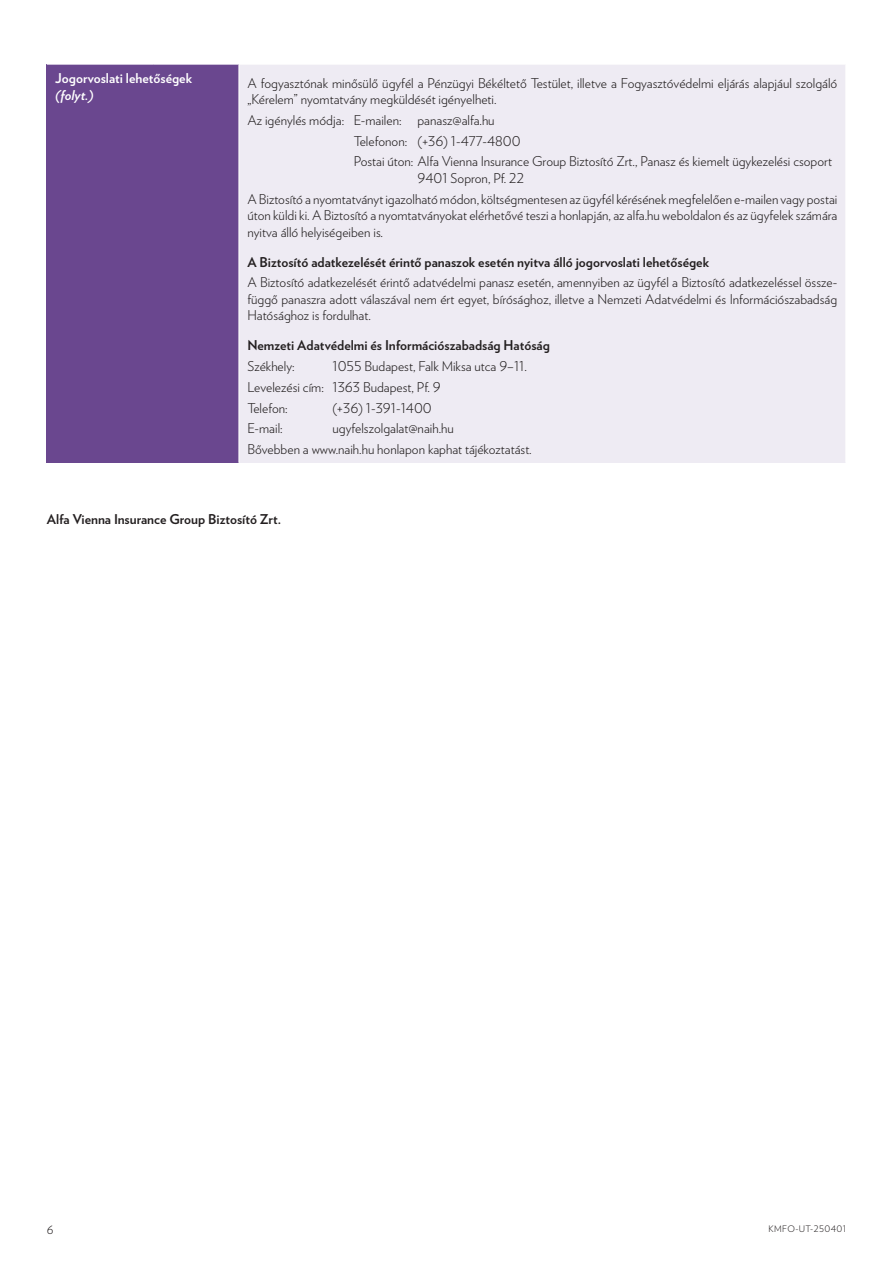
<style>
.page{position:relative;width:893px;height:1263px;background:#fff}
.page>*{position:absolute;margin:0;border:0;box-sizing:border-box;transform-origin:0 0}
.t1{font:300 13.5px/20.7px "Verlag";color:#231f20}
.t2{font:700 13.5px "Verlag";color:#231f20}
.t3{font:700 13.5px "Verlag";color:#fff}
.t4{font:italic 700 13.5px "Verlag";color:#fff}
.t5{font:300 11.25px "Verlag";color:#231f20}
.t6{font:300 9px "Verlag";letter-spacing:.04em;color:#231f20}
</style>
<div class="page">
<div style="left:47px;top:64px;width:192px;height:399px;background:#6a478f"></div>
<div style="left:239px;top:64px;width:607px;height:399px;background:#eeebf3"></div>
<hr style="left:47px;top:64px;width:107px;height:1px;background:#fff">
<hr style="left:154px;top:64px;width:85px;height:1px;background:#fff">
<hr style="left:239px;top:64px;width:607px;height:1px;background:#fff">
<hr style="left:239px;top:65px;width:1px;height:398px;background:#fff">
<hr style="left:845px;top:65px;width:1px;height:398px;background:#fff">
<p class="t3" style="left:55px;top:68px;width:138px">Jogorvoslati lehetőségek</p>
<p class="t4" style="left:55px;top:84px;width:40px">(folyt.)</p>
<p class="t1" style="left:247px;top:74px;width:591px;line-height:16.5px">A fogyasztónak minősülő ügyfél a Pénzügyi Békéltető Testület, illetve a Fogyasztóvédelmi eljárás alapjául szolgáló „Kérelem” nyomtatvány megküldését igényelheti.</p>
<p class="t1" style="left:354px;top:109px;width:480px;text-indent:-106px">Az igénylés módja: E-mailen: panasz@alfa.hu<br>Telefonon: (+36) 1-477-4800<br>Postai úton: Alfa Vienna Insurance Group Biztosító Zrt., Panasz és kiemelt ügykezelési csoport</p>
<p class="t1" style="left:247px;top:167px;width:591px;text-indent:170px">9401 Sopron, Pf. 22<br>A Biztosító a nyomtatványt igazolható módon, költségmentesen az ügyfél kérésének megfelelően e-mailen vagy postai</p>
<p class="t1" style="left:247px;top:206px;width:591px;line-height:16.5px">úton küldi ki. A Biztosító a nyomtatványokat elérhetővé teszi a honlapján, az alfa.hu weboldalon és az ügyfelek számára nyitva álló helyiségeiben is.</p>
<p class="t2" style="left:247px;top:251px;width:463px">A Biztosító adatkezelését érintő panaszok esetén nyitva álló jogorvoslati lehetőségek</p>
<p class="t1" style="left:247px;top:274px;width:591px;line-height:16.5px;text-align:justify">A Biztosító adatkezelését érintő adatvédelmi panasz esetén, amennyiben az ügyfél a Biztosító adatkezeléssel össze&shy;függő panaszra adott válaszával nem ért egyet, bírósághoz, illetve a Nemzeti Adatvédelmi és Információszabadság Hatósághoz is fordulhat.</p>
<p class="t2" style="left:247px;top:335px;width:304px">Nemzeti Adatvédelmi és Információszabadság Hatóság</p>
<p class="t1" style="left:247px;top:355px;width:49px">Székhely:</p>
<p class="t1" style="left:247px;top:355px;width:281px;text-indent:85px">1055 Budapest, Falk Miksa utca 9–11.<br>Levelezési cím: 1363 Budapest, Pf. 9<br>Telefon:</p>
<p class="t1" style="left:332px;top:397px;width:101px">(+36) 1-391-1400</p>
<p class="t1" style="left:247px;top:417px;width:286px;text-align:center">ugyfelszolgalat@naih.hu<br>Bővebben a www.naih.hu honlapon kaphat tájékoztatást.</p>
<p class="t1" style="left:247px;top:417px;width:37px">E-mail:</p>
<p class="t2" style="left:47px;top:508px;width:236px">Alfa Vienna Insurance Group Biztosító Zrt.</p>
<p class="t5" style="left:47px;top:1221px;width:8px">6</p>
<p class="t6" style="left:768px;top:1222px;width:79px">KMFO-UT-250401</p>
</div>
